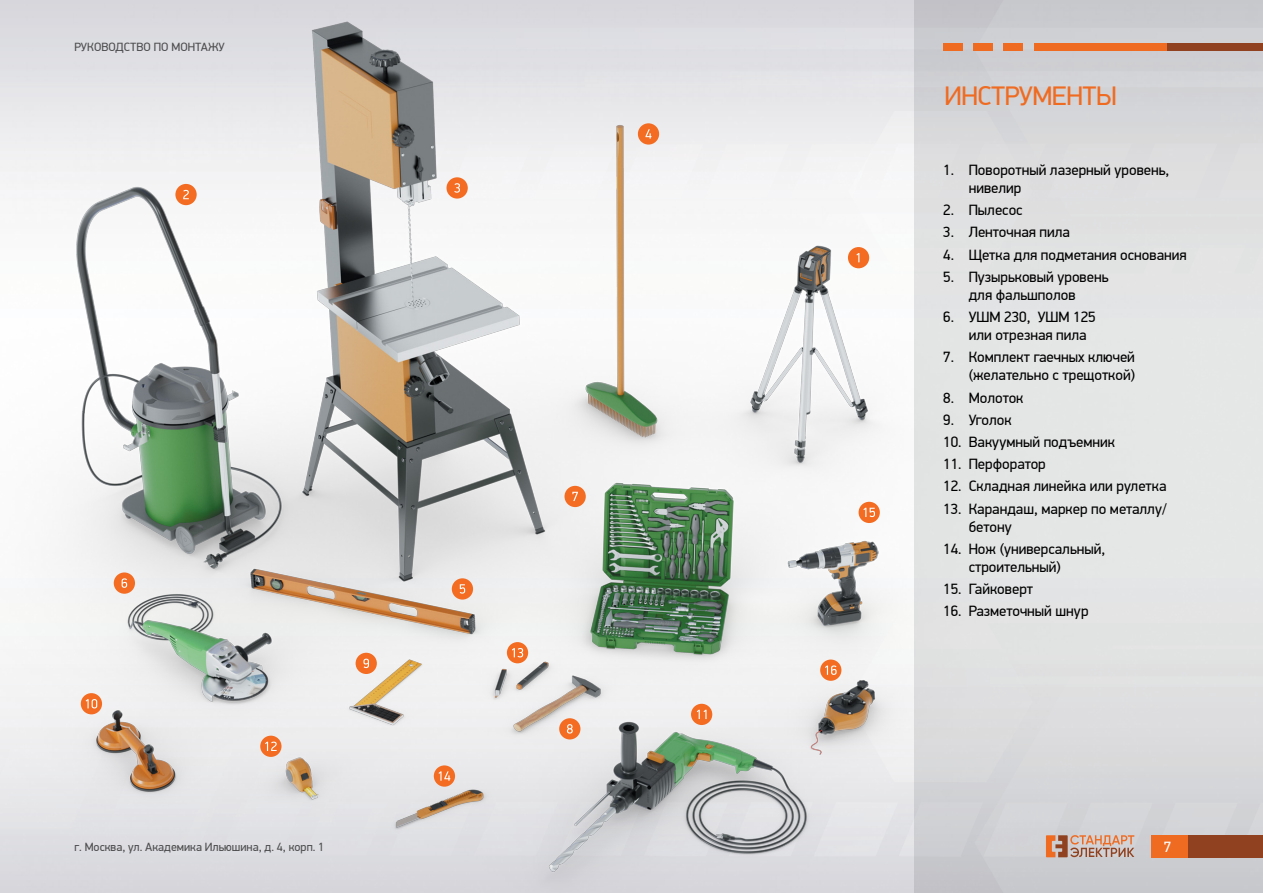
<style>
.page{position:relative;width:1263px;height:893px;background:#fff}
.page>*{position:absolute;margin:0;border:0;box-sizing:border-box;transform-origin:0 0}
.t1{font:27px "PF Din Display Pro";letter-spacing:-.02em;color:#ef6b22}
.t2{font:15px/18px "PF Din Display Pro";color:#000}
.t3{font:15px "PF Din Display Pro";color:#fff}
.t4{font:12px "PF Din Display Pro";color:#4d4d4f}
</style>
<div class="page">
<img style="left:0;top:0;width:914px;height:893px">
<svg style="left:914px;top:0;width:349px;height:893px;background:#dcddde"></svg>
<div style="left:820px;top:659px;width:21px;height:22px;background:#f36c21;border-radius:50%"></div>
<svg style="left:825px;top:665px;width:12px;height:10px"></svg>
<div style="left:858px;top:502px;width:22px;height:21px;background:#f36c21;border-radius:50%"></div>
<svg style="left:863px;top:508px;width:12px;height:9px"></svg>
<div style="left:434px;top:765px;width:21px;height:22px;background:#f36c21;border-radius:50%"></div>
<svg style="left:438px;top:771px;width:12px;height:10px"></svg>
<div style="left:507px;top:642px;width:21px;height:21px;background:#f36c21;border-radius:50%"></div>
<svg style="left:512px;top:648px;width:11px;height:9px"></svg>
<div style="left:260px;top:736px;width:21px;height:21px;background:#f36c21;border-radius:50%"></div>
<svg style="left:265px;top:742px;width:12px;height:9px"></svg>
<div style="left:691px;top:704px;width:21px;height:21px;background:#f36c21;border-radius:50%"></div>
<svg style="left:697px;top:710px;width:9px;height:9px"></svg>
<div style="left:81px;top:693px;width:21px;height:21px;background:#f36c21;border-radius:50%"></div>
<svg style="left:86px;top:699px;width:11px;height:9px"></svg>
<div style="left:356px;top:653px;width:21px;height:21px;background:#f36c21;border-radius:50%"></div>
<svg style="left:363px;top:659px;width:6px;height:9px"></svg>
<div style="left:559px;top:718px;width:21px;height:21px;background:#f36c21;border-radius:50%"></div>
<svg style="left:567px;top:724px;width:6px;height:10px"></svg>
<div style="left:564px;top:486px;width:22px;height:21px;background:#f36c21;border-radius:50%"></div>
<svg style="left:572px;top:492px;width:6px;height:9px"></svg>
<div style="left:114px;top:572px;width:21px;height:22px;background:#f36c21;border-radius:50%"></div>
<svg style="left:122px;top:578px;width:5px;height:10px"></svg>
<div style="left:452px;top:578px;width:21px;height:22px;background:#f36c21;border-radius:50%"></div>
<svg style="left:460px;top:584px;width:5px;height:10px"></svg>
<div style="left:638px;top:123px;width:21px;height:22px;background:#f36c21;border-radius:50%"></div>
<svg style="left:645px;top:129px;width:6px;height:10px"></svg>
<div style="left:446px;top:177px;width:22px;height:22px;background:#f36c21;border-radius:50%"></div>
<svg style="left:454px;top:183px;width:6px;height:10px"></svg>
<div style="left:175px;top:184px;width:22px;height:21px;background:#f36c21;border-radius:50%"></div>
<svg style="left:183px;top:190px;width:6px;height:9px"></svg>
<div style="left:848px;top:247px;width:21px;height:21px;background:#f36c21;border-radius:50%"></div>
<svg style="left:856px;top:253px;width:3px;height:9px"></svg>
<div style="left:1034px;top:43px;width:133px;height:8px;background:#ef6b22"></div>
<div style="left:1003px;top:43px;width:20px;height:8px;background:#ef6b22"></div>
<div style="left:973px;top:43px;width:20px;height:8px;background:#ef6b22"></div>
<div style="left:943px;top:43px;width:20px;height:8px;background:#ef6b22"></div>
<div style="left:1167px;top:43px;width:96px;height:8px;background:#904220"></div>
<div style="left:1151px;top:835px;width:112px;height:22px;background:#ef6b22"></div>
<div style="left:1188px;top:835px;width:75px;height:22px;background:#904220"></div>
<svg style="left:1046px;top:835px;width:88px;height:22px;background:#c89a85"></svg>
<p class="t4" style="left:74px;top:40px;width:152px">РУКОВОДСТВО ПО МОНТАЖУ</p>
<h1 class="t1" style="left:944px;top:80px;width:174px">ИНСТРУМЕНТЫ</h1>
<p class="t2" style="left:969px;top:161px;width:202px;text-indent:-26px">1. Поворотный лазерный уровень, нивелир</p>
<p class="t2" style="left:943px;top:201px;width:81px">2. Пылесос</p>
<p class="t2" style="left:943px;top:223px;width:128px">3. Ленточная пила</p>
<p class="t2" style="left:943px;top:246px;width:245px">4. Щетка для подметания основания</p>
<p class="t2" style="left:943px;top:268px;width:167px;text-align:center">5. Пузырьковый уровень для фальшполов</p>
<p class="t2" style="left:969px;top:308px;width:129px;text-indent:-26px">6. УШМ 230, УШМ 125 или отрезная пила</p>
<p class="t2" style="left:943px;top:348px;width:193px;text-align:right">7. Комплект гаечных ключей (желательно с трещоткой)</p>
<p class="t2" style="left:943px;top:389px;width:82px">8. Молоток</p>
<p class="t2" style="left:943px;top:411px;width:70px">9. Уголок</p>
<p class="t2" style="left:943px;top:433px;width:173px">10. Вакуумный подъемник</p>
<p class="t2" style="left:943px;top:455px;width:104px">11. Перфоратор</p>
<p class="t2" style="left:943px;top:478px;width:225px">12. Складная линейка или рулетка</p>
<p class="t2" style="left:969px;top:500px;width:200px;text-indent:-26px">13. Карандаш, маркер по металлу/ бетону</p>
<p class="t2" style="left:969px;top:540px;width:138px;text-indent:-26px">14. Нож (универсальный, строительный)</p>
<p class="t2" style="left:943px;top:580px;width:91px">15. Гайковерт</p>
<p class="t2" style="left:943px;top:603px;width:147px">16. Разметочный шнур</p>
<p class="t4" style="left:74px;top:840px;width:251px">г. Москва, ул. Академика Ильюшина, д. 4, корп. 1</p>
<p class="t3" style="left:1164px;top:838px;width:9px">7</p>
</div>
